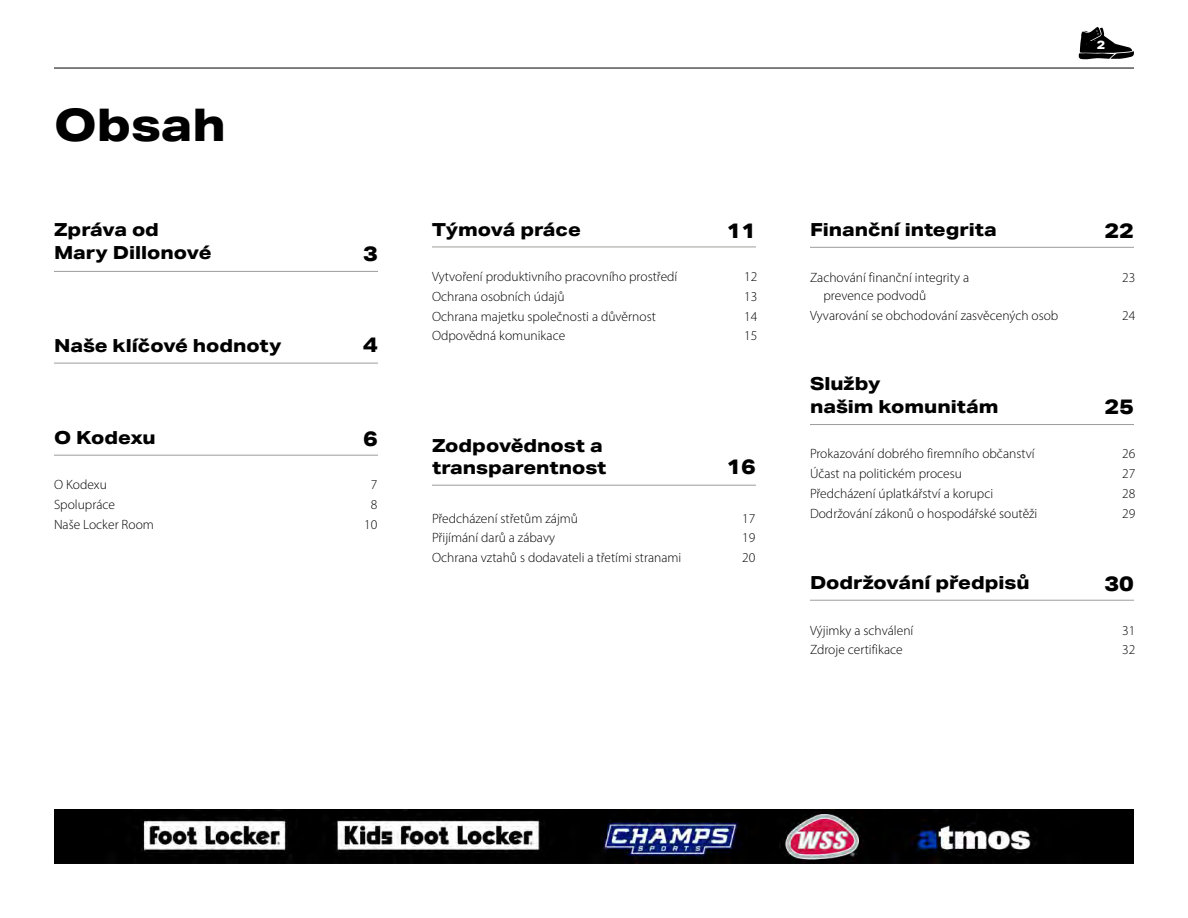
<style>
.page{position:relative;width:1188px;height:918px;background:#fff}
.page>*{position:absolute;margin:0;border:0;box-sizing:border-box;transform-origin:0 0}
.t1{font:800 45px "Aktiv Grotesk Ex";color:#000}
.t2{font:800 21px "Aktiv Grotesk Ex";color:#000}
.t3{font:800 18px/22.5px "Aktiv Grotesk Ex";color:#000}
.t4{font:300 13.5px/18px "Myriad Pro";color:#000}
.t5{font:800 12px "Aktiv Grotesk Ex";color:#fff}
</style>
<div class="page">
<img style="left:54px;top:809px;width:1080px;height:54px">
<hr style="left:54px;top:68px;width:1080px;height:1px;background:#000">
<hr style="left:54px;top:271px;width:324px;height:1px;background:#9d9d9c">
<hr style="left:54px;top:455px;width:324px;height:1px;background:#9d9d9c">
<hr style="left:432px;top:247px;width:324px;height:1px;background:#9d9d9c">
<hr style="left:432px;top:485px;width:324px;height:1px;background:#9d9d9c">
<hr style="left:810px;top:247px;width:324px;height:1px;background:#9d9d9c">
<hr style="left:810px;top:424px;width:324px;height:1px;background:#9d9d9c">
<hr style="left:810px;top:600px;width:324px;height:1px;background:#9d9d9c">
<hr style="left:54px;top:363px;width:324px;height:1px;background:#9d9d9c">
<svg style="left:1079px;top:27px;width:55px;height:32px"></svg>
<h1 class="t1" style="left:54px;top:97px;width:173px">Obsah</h1>
<h3 class="t3" style="left:54px;top:218px;width:159px">Zpráva od<br>Mary Dillonové</h3>
<h2 class="t2" style="left:363px;top:240px;width:16px">3</h2>
<h3 class="t3" style="left:54px;top:334px;width:229px">Naše klíčové hodnoty</h3>
<h2 class="t2" style="left:363px;top:332px;width:16px">4</h2>
<h3 class="t3" style="left:54px;top:426px;width:103px">O Kodexu</h3>
<h2 class="t2" style="left:363px;top:425px;width:16px">6</h2>
<p class="t4" style="left:54px;top:476px;width:54px">O Kodexu</p>
<p class="t4" style="left:371px;top:476px;width:8px">7</p>
<p class="t4" style="left:54px;top:495px;width:63px">Spolupráce</p>
<p class="t4" style="left:371px;top:495px;width:8px">8</p>
<p class="t4" style="left:54px;top:515px;width:101px">Naše Locker Room</p>
<p class="t4" style="left:364px;top:515px;width:15px">10</p>
<p class="t5" style="left:1097px;top:38px;width:10px">2</p>
<h3 class="t3" style="left:432px;top:218px;width:150px">Týmová práce</h3>
<h2 class="t2" style="left:727px;top:218px;width:31px">11</h2>
<p class="t4" style="left:432px;top:268px;width:247px">Vytvoření produktivního pracovního prostředí</p>
<p class="t4" style="left:744px;top:268px;width:15px">12</p>
<p class="t4" style="left:432px;top:287px;width:134px">Ochrana osobních údajů</p>
<p class="t4" style="left:744px;top:287px;width:15px">13</p>
<p class="t4" style="left:432px;top:307px;width:225px">Ochrana majetku společnosti a důvěrnost</p>
<p class="t4" style="left:744px;top:307px;width:15px">14</p>
<p class="t4" style="left:432px;top:327px;width:135px">Odpovědná komunikace</p>
<p class="t4" style="left:744px;top:327px;width:15px">15</p>
<h3 class="t3" style="left:432px;top:434px;width:176px">Zodpovědnost a transparentnost</h3>
<h2 class="t2" style="left:727px;top:453px;width:31px">16</h2>
<p class="t4" style="left:432px;top:509px;width:148px">Předcházení střetům zájmů</p>
<p class="t4" style="left:742px;top:509px;width:15px">17</p>
<p class="t4" style="left:432px;top:529px;width:125px">Přijímání darů a zábavy</p>
<p class="t4" style="left:742px;top:529px;width:15px">19</p>
<p class="t4" style="left:432px;top:548px;width:251px">Ochrana vztahů s dodavateli a třetími stranami</p>
<p class="t4" style="left:742px;top:548px;width:15px">20</p>
<h3 class="t3" style="left:810px;top:218px;width:188px">Finanční integrita</h3>
<h2 class="t2" style="left:1105px;top:218px;width:31px">22</h2>
<p class="t4" style="left:824px;top:268px;width:147px;text-indent:-14px">Zachování finanční integrity a prevence podvodů</p>
<p class="t4" style="left:1122px;top:268px;width:15px">23</p>
<p class="t4" style="left:810px;top:306px;width:250px">Vyvarování se obchodování zasvěcených osob</p>
<p class="t4" style="left:1122px;top:306px;width:15px">24</p>
<h3 class="t3" style="left:810px;top:372px;width:190px">Služby<br>našim komunitám</h3>
<h2 class="t2" style="left:1105px;top:393px;width:31px">25</h2>
<p class="t4" style="left:810px;top:445px;width:226px">Prokazování dobrého firemního občanství</p>
<p class="t4" style="left:1122px;top:445px;width:15px">26</p>
<p class="t4" style="left:810px;top:465px;width:154px">Účast na politickém procesu</p>
<p class="t4" style="left:1122px;top:465px;width:15px">27</p>
<p class="t4" style="left:810px;top:484px;width:185px">Předcházení úplatkářství a korupci</p>
<p class="t4" style="left:1122px;top:484px;width:15px">28</p>
<p class="t4" style="left:810px;top:504px;width:229px">Dodržování zákonů o hospodářské soutěži</p>
<p class="t4" style="left:1122px;top:504px;width:15px">29</p>
<h3 class="t3" style="left:810px;top:571px;width:221px">Dodržování předpisů</h3>
<h2 class="t2" style="left:1105px;top:570px;width:31px">30</h2>
<p class="t4" style="left:810px;top:621px;width:105px">Výjimky a schválení</p>
<p class="t4" style="left:1122px;top:621px;width:15px">31</p>
<p class="t4" style="left:810px;top:641px;width:94px">Zdroje certifikace</p>
<p class="t4" style="left:1122px;top:641px;width:15px">32</p>
</div>
